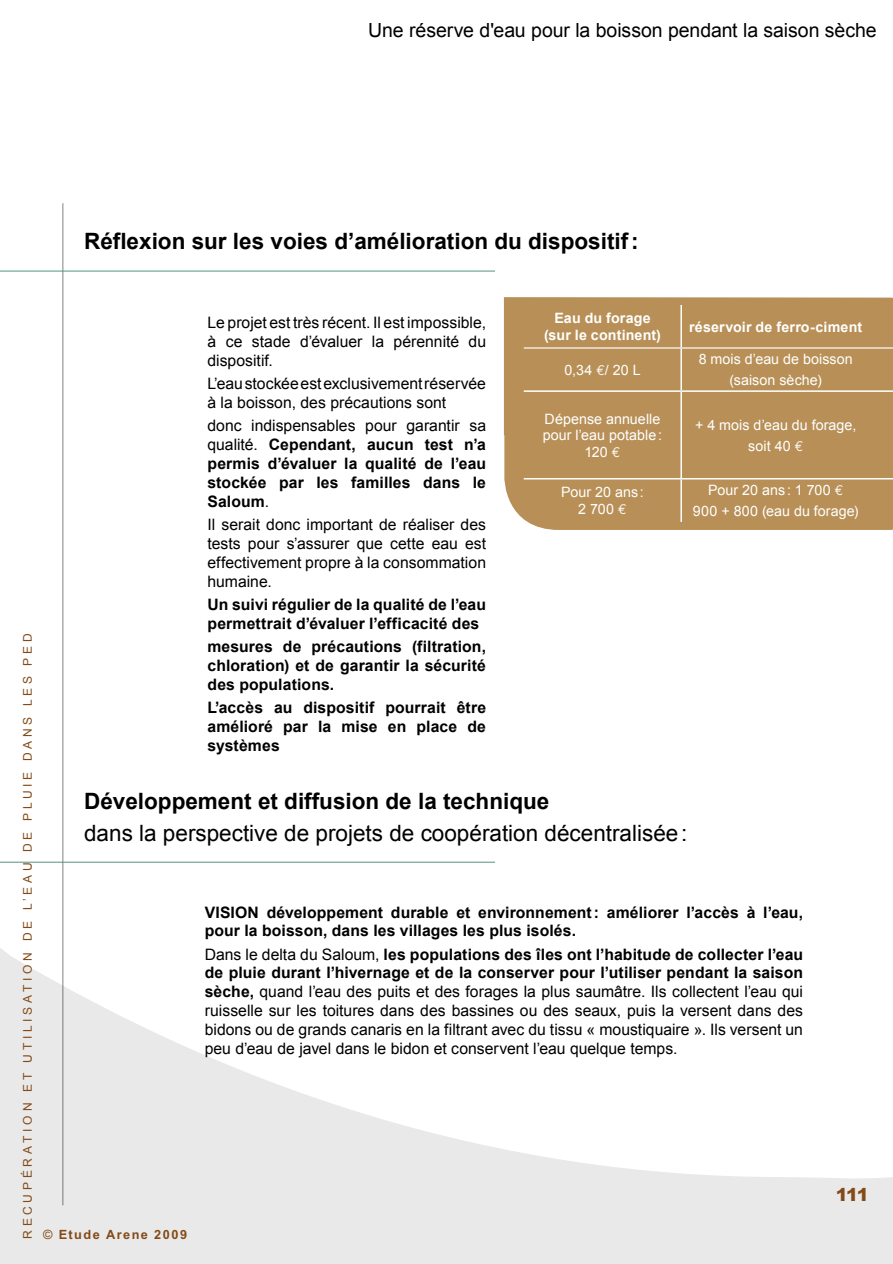
<style>
.page{position:relative;width:893px;height:1264px;background:#fff}
.page>*{position:absolute;margin:0;border:0;box-sizing:border-box;transform-origin:0 0}
.t1{font:700 22.5px "Arial";color:#000}
.t2{font:22.5px "Arial";color:#000}
.t3{font:19.5px "Arial";letter-spacing:-.005em;color:#000}
.t4{font:900 18px "Arial";color:#834a18}
.t5{font:15.75px/18.9px "Arial";color:#000;text-align:justify}
.t6{font:700 15.75px/18.9px "Arial";letter-spacing:.005em;color:#000;text-align:justify}
.t7{font:14.25px/20.7px "Arial";letter-spacing:.005em;color:#fff;text-align:center}
.t8{font:700 14.25px/16.5px "Arial";letter-spacing:.01em;color:#fff;text-align:center}
.t9{font:700 12.75px "Arial";letter-spacing:.115em;color:#834a18}
.t10{font:12px "Arial";letter-spacing:.305em;color:#834a18}
.s1{font-weight:400}
.s2{font-family:"Euro Mono"}
.s3{font-weight:700}
</style>
<div class="page">
<svg style="left:0;top:940px;width:893px;height:324px"></svg>
<hr style="left:63px;top:203px;width:1px;height:1002px;background:#000">
<hr style="left:0;top:271px;width:495px;height:1px;background:#539381">
<hr style="left:0;top:862px;width:495px;height:1px;background:#539381">
<div style="left:504px;top:297px;width:389px;height:233px;background:#b89057"></div>
<hr style="left:680px;top:305px;width:2px;height:42px;background:#fff">
<hr style="left:680px;top:349px;width:2px;height:41px;background:#fff">
<hr style="left:524px;top:390px;width:157px;height:2px;background:#fff">
<hr style="left:680px;top:392px;width:2px;height:86px;background:#fff">
<hr style="left:524px;top:478px;width:157px;height:1px;background:#fff">
<hr style="left:680px;top:479px;width:2px;height:43px;background:#fff">
<hr style="left:681px;top:390px;width:212px;height:2px;background:#fff">
<hr style="left:681px;top:478px;width:212px;height:1px;background:#fff">
<hr style="left:524px;top:347px;width:157px;height:2px;background:#fff">
<hr style="left:681px;top:347px;width:212px;height:2px;background:#fff">
<p class="t3" style="left:368px;top:19px;width:510px">Une réserve d'eau pour la boisson pendant la saison sèche</p>
<h1 class="t1" style="left:84px;top:229px;width:556px">Réflexion sur les voies d’amélioration du dispositif:</h1>
<p class="t10" style="left:21px;top:1239px;width:607px;rotate:-90deg">Recupérationetutilisationdel’eaudepluiedansles PED</p>
<p class="t5" style="left:207px;top:313px;width:280px">Le projet est très récent. Il est impossible, à ce stade d’évaluer la pérennité du dispositif.</p>
<p class="t5" style="left:207px;top:374px;width:280px">L’eau stockée est exclusivement réservée à la boisson, des précautions sont</p>
<p class="t6" style="left:207px;top:416px;width:280px"><span class="s1">donc indispensables pour garantir sa qualité.</span> Cependant, aucun test n’a permis d’évaluer la qualité de l’eau stockée par les familles dans le Saloum<span class="s1">.</span></p>
<p class="t5" style="left:207px;top:515px;width:280px">Il serait donc important de réaliser des tests pour s’assurer que cette eau est effectivement propre à la consommation humaine.</p>
<p class="t6" style="left:207px;top:595px;width:280px">Un suivi régulier de la qualité de l’eau permettrait d’évaluer l’efficacité des</p>
<p class="t6" style="left:207px;top:637px;width:280px">mesures de précautions (filtration, chloration) et de garantir la sécurité des populations.</p>
<p class="t6" style="left:207px;top:698px;width:280px">L’accès au dispositif pourrait être amélioré par la mise en place de systèmes</p>
<p class="t8" style="left:544px;top:310px;width:118px">Eau du forage (sur le continent)</p>
<p class="t8" style="left:689px;top:318px;width:174px">réservoir de ferro-ciment</p>
<p class="t7" style="left:564px;top:359px;width:78px">0,34 <span class="s2">E</span>/ 20 L</p>
<p class="t7" style="left:698px;top:349px;width:156px">8 mois d’eau de boisson (saison sèche)</p>
<p class="t7" style="left:543px;top:410px;width:121px;line-height:16.5px">Dépense annuelle pour l’eau potable:<br>120 <span class="s2">E</span></p>
<p class="t7" style="left:695px;top:414px;width:163px">+ 4 mois d’eau du forage, soit 40 <span class="s2">E</span></p>
<p class="t7" style="left:561px;top:484px;width:84px;line-height:16.5px">Pour 20 ans :<br>2 700 <span class="s2">E</span></p>
<p class="t7" style="left:693px;top:480px;width:167px">Pour 20 ans : 1 700 <span class="s2">E<br></span>900 + 800 (eau du forage)</p>
<h1 class="t1" style="left:84px;top:788px;width:467px">Développement et diffusion de la technique</h1>
<h1 class="t2" style="left:84px;top:820px;width:605px">dans la perspective de projets de coopération décentralisée:</h1>
<p class="t6" style="left:205px;top:902px;width:600px">VISION développement durable et environnement: améliorer l’accès à l’eau, pour la boisson, dans les villages les plus isolés.</p>
<p class="t5" style="left:205px;top:945px;width:600px">Dans le delta du Saloum, <span class="s3">les populations des îles ont l’habitude de collecter l’eau de pluie durant l’hivernage et de la conserver pour l’utiliser pendant la saison sèche,</span> quand l’eau des puits et des forages la plus saumâtre. Ils collectent l’eau qui ruisselle sur les toitures dans des bassines ou des seaux, puis la versent dans des bidons ou de grands canaris en la filtrant avec du tissu « moustiquaire ». Ils versent un peu d’eau de javel dans le bidon et conservent l’eau quelque temps.</p>
<p class="t9" style="left:43px;top:1225px;width:145px"><span class="s1">©</span> Etude Arene 2009</p>
<p class="t4" style="left:835px;top:1181px;width:35px">111</p>
</div>
